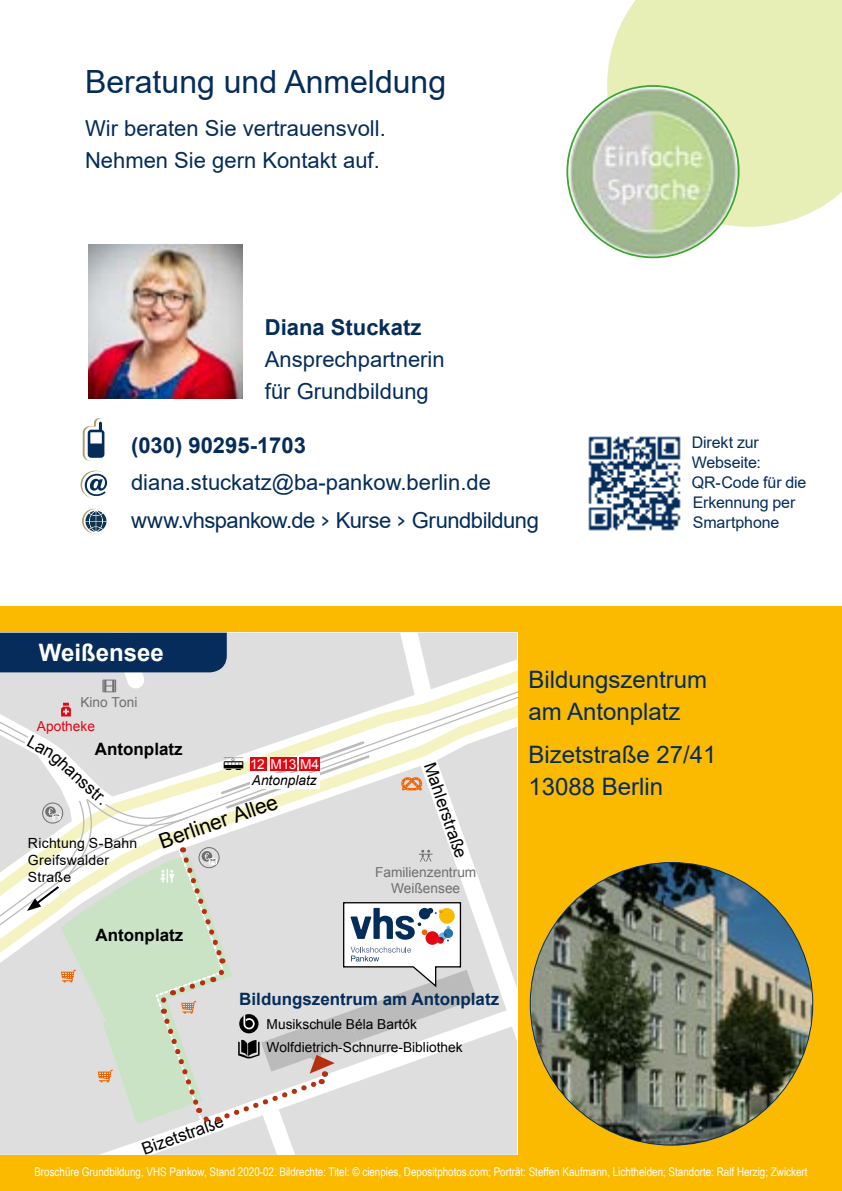
<style>
.page{position:relative;width:842px;height:1191px;background:#fff}
.page>*{position:absolute;margin:0;border:0;box-sizing:border-box;transform-origin:0 0}
.t1{font:32px "Arial";color:#052c5a}
.t2{font:24px/32px "Arial";color:#052c5a}
.t3{font:700 24px "Arial";color:#fff}
.t4{font:22px/32px "Arial";color:#052c5a}
.t5{font:700 22px "Arial";color:#052c5a}
.t6{font:21px "Arial";color:#000}
.t7{font:17px "Arial";color:#000}
.t8{font:700 17px "Arial";color:#052c5a}
.t9{font:700 17px "Arial";color:#000}
.t10{font:17px "Berlin CI";color:#000}
.t11{font:16px/20px "Arial";letter-spacing:-.01em;color:#052c5a}
.t12{font:14px/16.8px "Arial";letter-spacing:.015em;color:#000}
.t13{font:13.8px/23.6px "Arial";color:#000}
.t14{font:13.8px/16.4px "Arial";color:#6f6f6f;text-align:center}
.t15{font:italic 13.8px "Arial";color:#000}
.t16{font:13.8px "Arial";color:#e30613}
.t17{font:13.8px "Arial";letter-spacing:-.025em;color:#fff}
.t18{font:12px "Arial Narrow";color:#fff}
.s1{font-family:"Verdana"}
</style>
<div class="page">
<div style="left:607px;top:0;width:235px;height:227px;background:#e7efb6"></div>
<div style="left:0;top:607px;width:842px;height:584px;background:#fbba00"></div>
<img style="left:530px;top:862px;width:283px;height:283px;border-radius:141px">
<img style="left:89px;top:245px;width:153px;height:153px">
<img style="left:567px;top:86px;width:172px;height:171px;border-radius:86px">
<svg style="left:81px;top:470px;width:27px;height:29px"></svg>
<svg style="left:83px;top:418px;width:22px;height:43px"></svg>
<svg style="left:82px;top:508px;width:25px;height:25px"></svg>
<svg style="left:84px;top:509px;width:24px;height:24px"></svg>
<svg style="left:85px;top:511px;width:21px;height:21px"></svg>
<img style="left:588px;top:436px;width:93px;height:95px">
<svg style="left:0;top:632px;width:517px;height:522px;background:#d9dad7"></svg>
<h1 class="t1" style="left:85px;top:60px;width:363px">Beratung und Anmeldung</h1>
<h3 class="t4" style="left:85px;top:112px;width:302px">Wir beraten Sie vertrauensvoll.<br>Nehmen Sie gern Kontakt auf.</h3>
<h3 class="t5" style="left:265px;top:311px;width:158px">Diana Stuckatz</h3>
<h3 class="t4" style="left:265px;top:343px;width:181px">Ansprechpartnerin für Grundbildung</h3>
<h3 class="t5" style="left:131px;top:429px;width:176px">(030) 90295-1703</h3>
<h3 class="t4" style="left:131px;top:464px;width:409px;line-height:37.6px">diana.stuckatz@ba-pankow.berlin.de www.vhspankow.de <span class="s1">›</span> Kurse <span class="s1">›</span> Grundbildung</h3>
<h2 class="t3" style="left:39px;top:636px;width:126px">Weißensee</h2>
<h3 class="t11" style="left:692px;top:432px;width:116px">Direkt zur<br>Webseite:<br>QR-Code für die<br>Erkennung per<br>Smartphone</h3>
<p class="t14" style="left:80px;top:693px;width:59px">Kino Toni</p>
<p class="t16" style="left:37px;top:717px;width:59px">Apotheke</p>
<h3 class="t9" style="left:95px;top:738px;width:89px">Antonplatz</h3>
<h3 class="t6" style="left:155px;top:828px;width:126px;rotate:-19deg">Berliner Allee</h3>
<h3 class="t7" style="left:61px;top:746px;width:48px;rotate:43deg">ghans</h3>
<p class="t17" style="left:250px;top:755px;width:71px">12 M13 M4</p>
<h3 class="t10" style="left:224px;top:755px;width:21px">†</h3>
<p class="t15" style="left:252px;top:771px;width:66px">Antonplatz</p>
<h3 class="t7" style="left:95px;top:777px;width:25px;rotate:40deg">str.</h3>
<p class="t12" style="left:28px;top:834px;width:111px">Richtung S-Bahn<br>Greifswalder<br>Straße</p>
<h3 class="t9" style="left:96px;top:923px;width:89px">Antonplatz</h3>
<h3 class="t7" style="left:440px;top:759px;width:101px;rotate:71deg">Mahlerstraße</h3>
<p class="t14" style="left:375px;top:863px;width:103px">Familienzentrum<br>Weißensee</p>
<h3 class="t8" style="left:239px;top:987px;width:261px">Bildungszentrum am Antonplatz</h3>
<p class="t13" style="left:267px;top:1012px;width:197px">Musikschule Béla Bartók<br>Wolfdietrich-Schnurre-Bibliothek</p>
<h3 class="t7" style="left:139px;top:1138px;width:87px;rotate:-20deg">Bizetstraße</h3>
<h2 class="t2" style="left:528px;top:663px;width:180px">Bildungszentrum am Antonplatz</h2>
<h2 class="t2" style="left:528px;top:739px;width:190px">Bizetstraße 27/41<br>13088 Berlin</h2>
<p class="t18" style="left:34px;top:1162px;width:775px">Broschüre Grundbildung, VHS Pankow, Stand 2020-02. Bildrechte: Titel: © cienpies, Depositphotos.com; Porträt: Steffen Kaufmann, Lichthelden; Standorte: Ralf Herzig; Zwickert</p>
</div>
